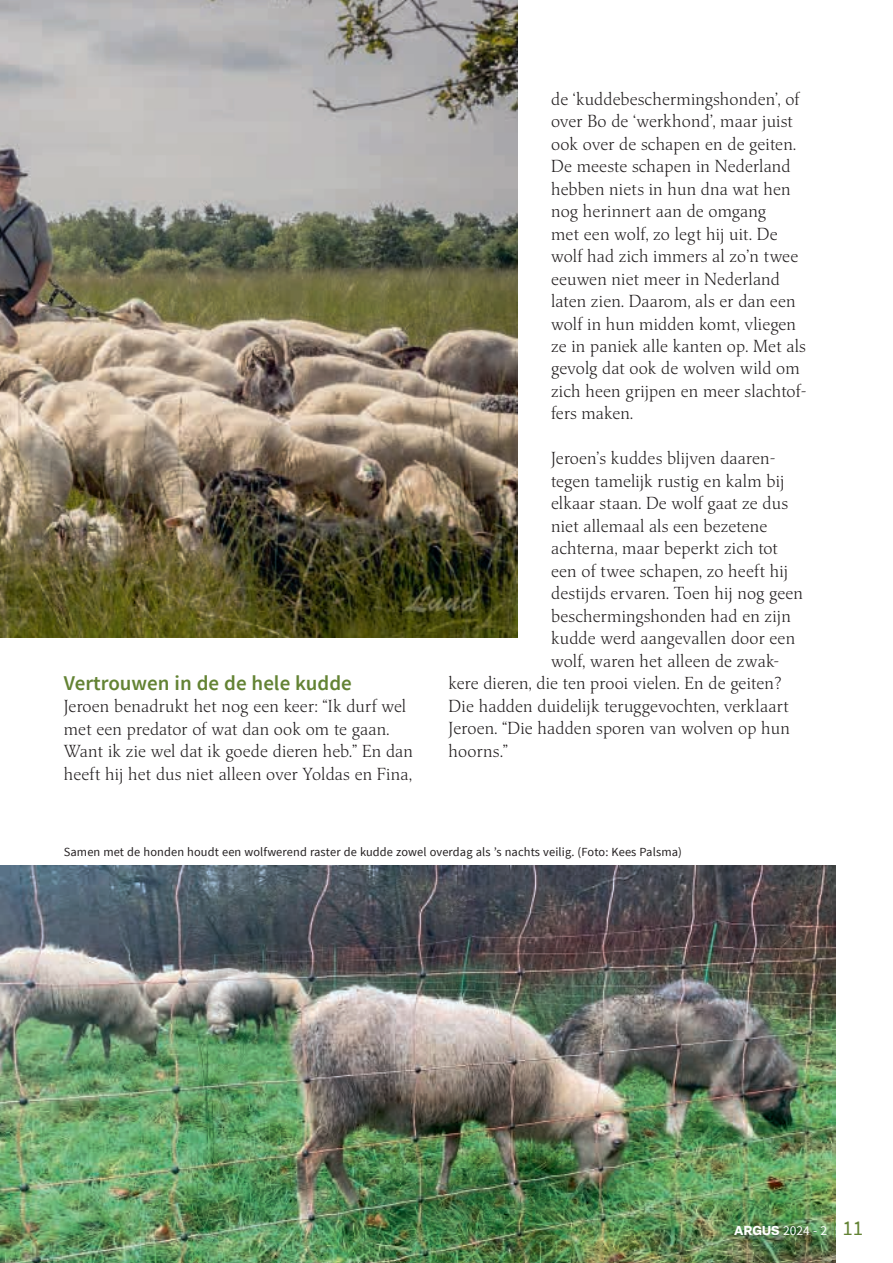
<style>
.page{position:relative;width:893px;height:1263px;background:#fff}
.page>*{position:absolute;margin:0;border:0;box-sizing:border-box;transform-origin:0 0}
.t1{font:600 21px "Source Sans Pro";color:#638334}
.t2{font:300 17.25px/22.5px "Classica Pro";letter-spacing:.01em;color:#231f20}
.t3{font:13.5px "Source Sans Pro";color:#fff}
.t4{font:12.3px "Source Sans Pro";letter-spacing:.01em;color:#231f20}
.s1{font-family:"Elza";font-weight:700;font-size:12.75px}
.s2{font-weight:200;font-size:25.5px;color:#638334}
.s3{font-size:21px;color:#638334}
</style>
<div class="page">
<img style="left:0;top:866px;width:836px;height:397px">
<img style="left:0;top:0;width:517px;height:638px">
<p class="t1" style="left:64px;top:669px;width:290px">Vertrouwen in de de hele kudde</p>
<p class="t2" style="left:64px;top:695px;width:351px">Jeroen benadrukt het nog een keer: “Ik durf wel met een predator of wat dan ook om te gaan.<br>Want ik zie wel dat ik goede dieren heb.” En dan heeft hij het dus niet alleen over Yoldas en Fina,</p>
<p class="t2" style="left:551px;top:87px;width:257px">de ‘kuddebeschermingshonden’, of over Bo de ‘werkhond’, maar juist ook over de schapen en de geiten.<br>De meeste schapen in Nederland hebben niets in hun dna wat hen nog herinnert aan de omgang<br>met een wolf, zo legt hij uit. De wolf had zich immers al zo’n twee eeuwen niet meer in Nederland laten zien. Daarom, als er dan een wolf in hun midden komt, vliegen ze in paniek alle kanten op. Met als gevolg dat ook de wolven wild om zich heen grijpen en meer slachtof&shy;fers maken.</p>
<p class="t2" style="left:551px;top:447px;width:226px">Jeroen’s kuddes blijven daaren-</p>
<p class="t2" style="left:551px;top:469px;width:235px">tegen tamelijk rustig en kalm bij</p>
<p class="t2" style="left:551px;top:492px;width:238px">elkaar staan. De wolf gaat ze dus</p>
<p class="t2" style="left:551px;top:514px;width:218px">niet allemaal als een bezetene</p>
<p class="t2" style="left:551px;top:537px;width:228px">achterna, maar beperkt zich tot</p>
<p class="t2" style="left:551px;top:559px;width:238px">een of twee schapen, zo heeft hij</p>
<p class="t2" style="left:551px;top:582px;width:253px">destijds ervaren. Toen hij nog geen</p>
<p class="t2" style="left:551px;top:604px;width:241px">beschermingshonden had en zijn</p>
<p class="t2" style="left:551px;top:627px;width:246px">kudde werd aangevallen door een</p>
<p class="t2" style="left:551px;top:649px;width:230px">wolf, waren het alleen de zwak-</p>
<p class="t2" style="left:449px;top:672px;width:334px">kere dieren, die ten prooi vielen. En de geiten?</p>
<p class="t2" style="left:449px;top:694px;width:342px">Die hadden duidelijk teruggevochten, verklaart</p>
<p class="t2" style="left:449px;top:717px;width:343px">Jeroen. “Die hadden sporen van wolven op hun</p>
<p class="t2" style="left:449px;top:739px;width:61px">hoorns.”</p>
<p class="t4" style="left:64px;top:845px;width:620px">Samen met de honden houdt een wolfwerend raster de kudde zowel overdag als ’s nachts veilig. (Foto: Kees Palsma)</p>
<p class="t3" style="left:734px;top:1222px;width:130px"><span class="s1">ARGUS</span> 2024 - 2 <span class="s2">|</span> <span class="s3">11</span></p>
</div>
